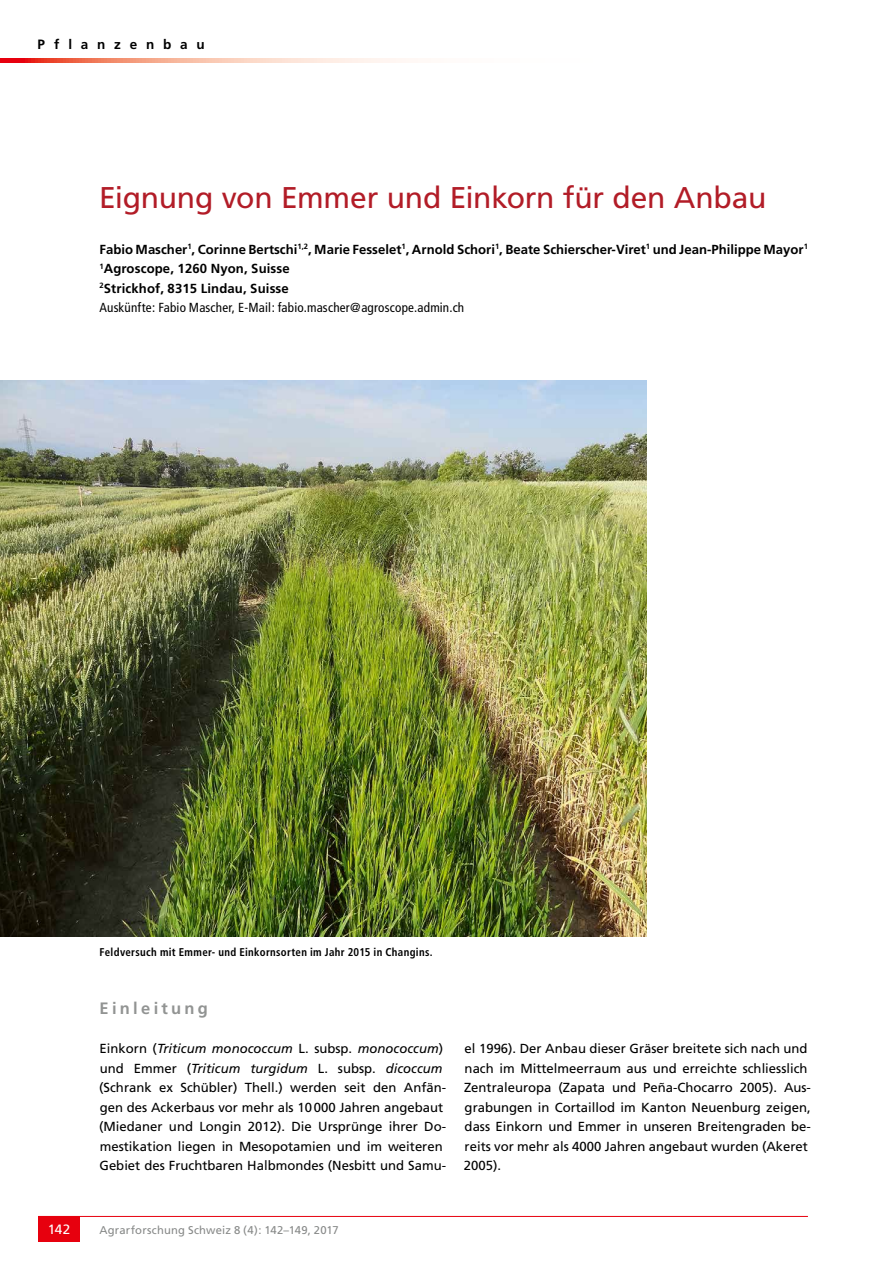
<style>
.page{position:relative;width:893px;height:1263px;background:#fff}
.page>*{position:absolute;margin:0;border:0;box-sizing:border-box;transform-origin:0 0}
.t1{font:30px "Frutiger";letter-spacing:-.01em;color:#b21c27}
.t2{font:700 16.5px "Frutiger";letter-spacing:.2em;color:#929493}
.t3{font:700 13.5px "Frutiger";letter-spacing:.65em;color:#000}
.t4{font:13.5px "Frutiger";color:#fff}
.t5{font:13.2px/19.5px "Frutiger";color:#000}
.t6{font:700 13.2px/19.5px "Frutiger";color:#000}
.t7{font:700 condensed 11.25px "Frutiger";letter-spacing:.03em;color:#000}
.t8{font:11.25px "Frutiger";letter-spacing:.015em;color:#878988}
.s1{font-weight:400;font-stretch:condensed}
.s2{font-style:italic}
</style>
<div class="page">
<hr style="left:38px;top:1216px;width:770px;height:1px;background:#e7000e">
<div style="left:38px;top:1216px;width:42px;height:26px;background:#e7000e"></div>
<svg style="left:0;top:58px;width:409px;height:5px;background:#f6ab9a"></svg>
<img style="left:0;top:381px;width:646px;height:555px">
<p class="t3" style="left:38px;top:36px;width:169px">Pflanzenbau</p>
<h1 class="t1" style="left:99px;top:180px;width:669px">Eignung von Emmer und Einkorn für den Anbau</h1>
<p class="t6" style="left:99px;top:239px;width:710px">Fabio Mascher<sup>1</sup>, Corinne Bertschi<sup>1,2</sup>, Marie Fesselet<sup>1</sup>, Arnold Schori<sup>1</sup>, Beate Schierscher-Viret<sup>1</sup> und Jean-Philippe Mayor<sup>1<br>1</sup>Agroscope, 1260 Nyon, Suisse<br><sup>2</sup>Strickhof, 8315 Lindau, Suisse<br><span class="s1">Auskünfte: Fabio Mascher, E-Mail: fabio.mascher@agroscope.admin.ch</span></p>
<p class="t7" style="left:99px;top:945px;width:335px">Feldversuch mit Emmer- und Einkornsorten im Jahr 2015 in Changins.</p>
<p class="t2" style="left:100px;top:999px;width:110px">Einleitung</p>
<p class="t5" style="left:99px;top:1039px;width:348px">Einkorn (<span class="s2">Triticum monococcum</span> L. subsp. <span class="s2">monococcum</span>) und Emmer (<span class="s2">Triticum turgidum</span> L. subsp. <span class="s2">dicoccum </span>(Schrank ex Schübler) Thell.) werden seit den Anfän&shy;gen des Ackerbaus vor mehr als 10000 Jahren angebaut (Miedaner und Longin 2012). Die Ursprünge ihrer Do&shy;mestikation liegen in Mesopotamien und im weiteren Gebiet des Fruchtbaren Halbmondes (Nesbitt und Samu-</p>
<p class="t5" style="left:464px;top:1039px;width:348px">el 1996). Der Anbau dieser Gräser breitete sich nach und nach im Mittelmeerraum aus und erreichte schliesslich Zentraleuropa (Zapata und Peña-Chocarro 2005). Aus&shy;grabungen in Cortaillod im Kanton Neuenburg zeigen, dass Einkorn und Emmer in unseren Breitengraden be&shy;reits vor mehr als 4000 Jahren angebaut wurden (Akeret 2005).</p>
<p class="t4" style="left:48px;top:1221px;width:24px">142</p>
<p class="t8" style="left:99px;top:1223px;width:241px">Agrarforschung Schweiz 8 (4): 142–149, 2017</p>
</div>
